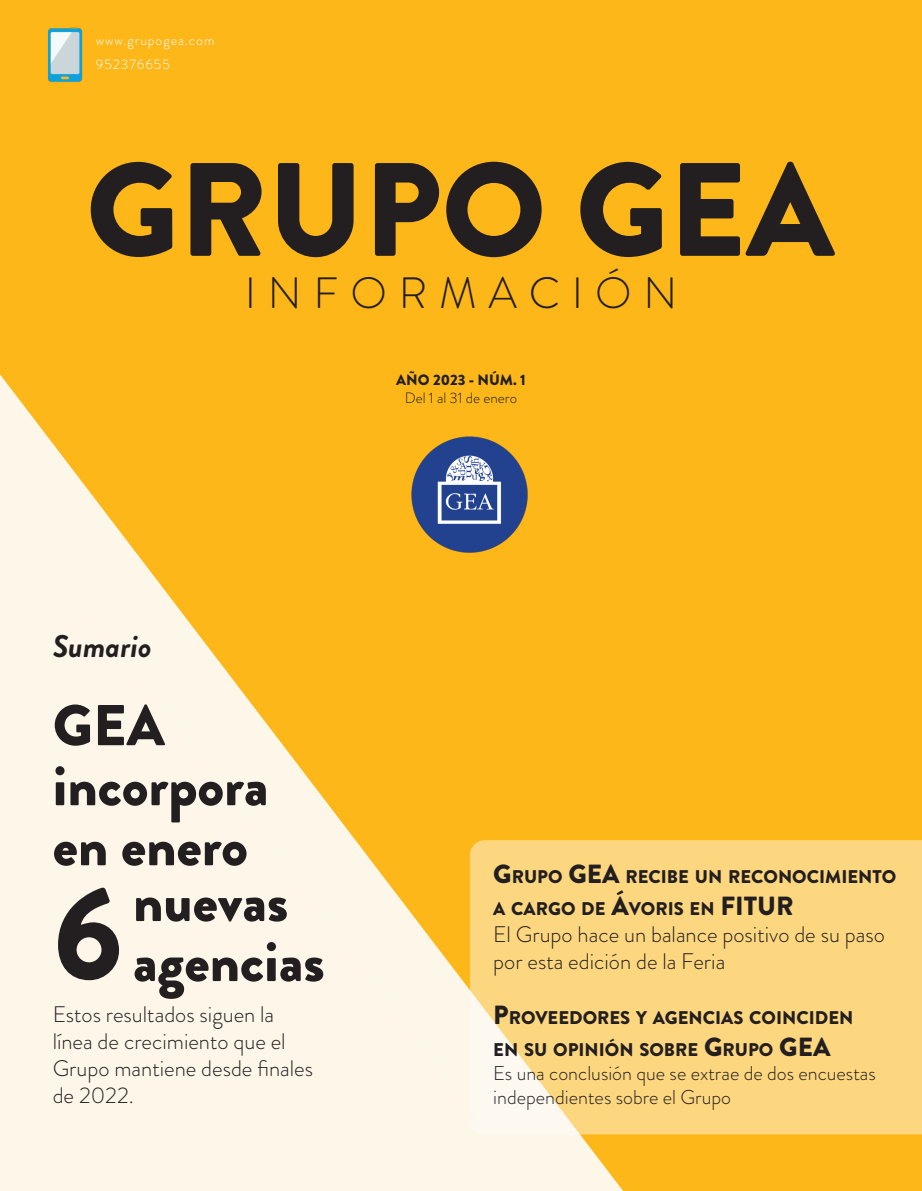
<style>
.page{position:relative;width:922px;height:1191px;background:#fff}
.page>*{position:absolute;margin:0;border:0;box-sizing:border-box;transform-origin:0 0}
.t1{font:900 132.5px "Brandon Grotesque";color:#231f20}
.t2{font:900 129.75px "Brandon Grotesque";color:#231f20}
.t3{font:900 57.38px "Brandon Grotesque";color:#231f20}
.t4{font:300 43.75px "Brandon Grotesque";letter-spacing:.27em;color:#231f20}
.t5{font:italic 700 31.25px "Brandon Grotesque";color:#231f20}
.t6{font:300 22.5px/27px "Brandon Grotesque";color:#231f20}
.t7{font:300 20px/24px "Brandon Grotesque";color:#231f20}
.t8{font:900 18.38px "Brandon Grotesque";color:#231f20}
.t9{font:300 15px "Brandon Grotesque";color:#231f20}
.t10{font:900 15px "Brandon Grotesque";color:#231f20}
.t11{font:300 13.75px "Brandon Grotesque";letter-spacing:.07em;color:#fff}
.s1{font-size:26.25px}
</style>
<div class="page">
<div style="left:0;top:0;width:921px;height:1191px;background:#fdb718"></div>
<div style="left:632px;top:840px;width:289px;height:294px;background:#fdd77f"></div>
<svg style="left:0;top:371px;width:632px;height:820px;background:#fdd98a"></svg>
<img style="left:34px;top:27px;width:62px;height:55px">
<img style="left:407px;top:432px;width:125px;height:124px">
<p class="t11" style="left:96px;top:31px;width:120px">www.grupogea.com</p>
<p class="t11" style="left:96px;top:55px;width:76px">952376655</p>
<p class="t1" style="left:86px;top:116px;width:749px">GRUPO GEA</p>
<p class="t4" style="left:245px;top:263px;width:434px">INFORMACIÓN</p>
<p class="t10" style="left:396px;top:369px;width:131px">AÑO 2023 - NÚM. 1</p>
<p class="t9" style="left:404px;top:387px;width:114px">Del 1 al 31 de enero</p>
<p class="t5" style="left:53px;top:624px;width:100px">Sumario</p>
<p class="t3" style="left:53px;top:685px;width:113px">GEA</p>
<p class="t3" style="left:53px;top:745px;width:217px">incorpora</p>
<p class="t3" style="left:53px;top:805px;width:197px">en enero</p>
<p class="t2" style="left:53px;top:842px;width:71px">6</p>
<p class="t3" style="left:133px;top:860px;width:157px">nuevas</p>
<p class="t3" style="left:133px;top:920px;width:193px">agencias</p>
<p class="t6" style="left:53px;top:1000px;width:262px">Estos resultados siguen la línea de crecimiento que el<br>Grupo mantiene desde finales de 2022.</p>
<p class="t8" style="left:493px;top:863px;width:404px"><span class="s1">G</span>RUPO <span class="s1">GEA</span> RECIBE UN RECONOCIMIENTO</p>
<p class="t8" style="left:493px;top:895px;width:257px">A CARGO DE <span class="s1">Á</span>VORIS EN <span class="s1">FITUR</span></p>
<p class="t6" style="left:493px;top:920px;width:393px">El Grupo hace un balance positivo de su paso por esta edición de la Feria</p>
<p class="t8" style="left:493px;top:1004px;width:173px"><span class="s1">P</span>ROVEEDORES Y AGE</p>
<p class="t8" style="left:688px;top:1004px;width:166px">NCIAS COINCIDEN</p>
<p class="t8" style="left:493px;top:1036px;width:338px">EN SU OPINIÓN SOBRE <span class="s1">G</span>RUPO <span class="s1">GEA</span></p>
<p class="t7" style="left:493px;top:1060px;width:384px">Es una conclusión que se extrae de dos encuestas independientes sobre el Grupo</p>
</div>
